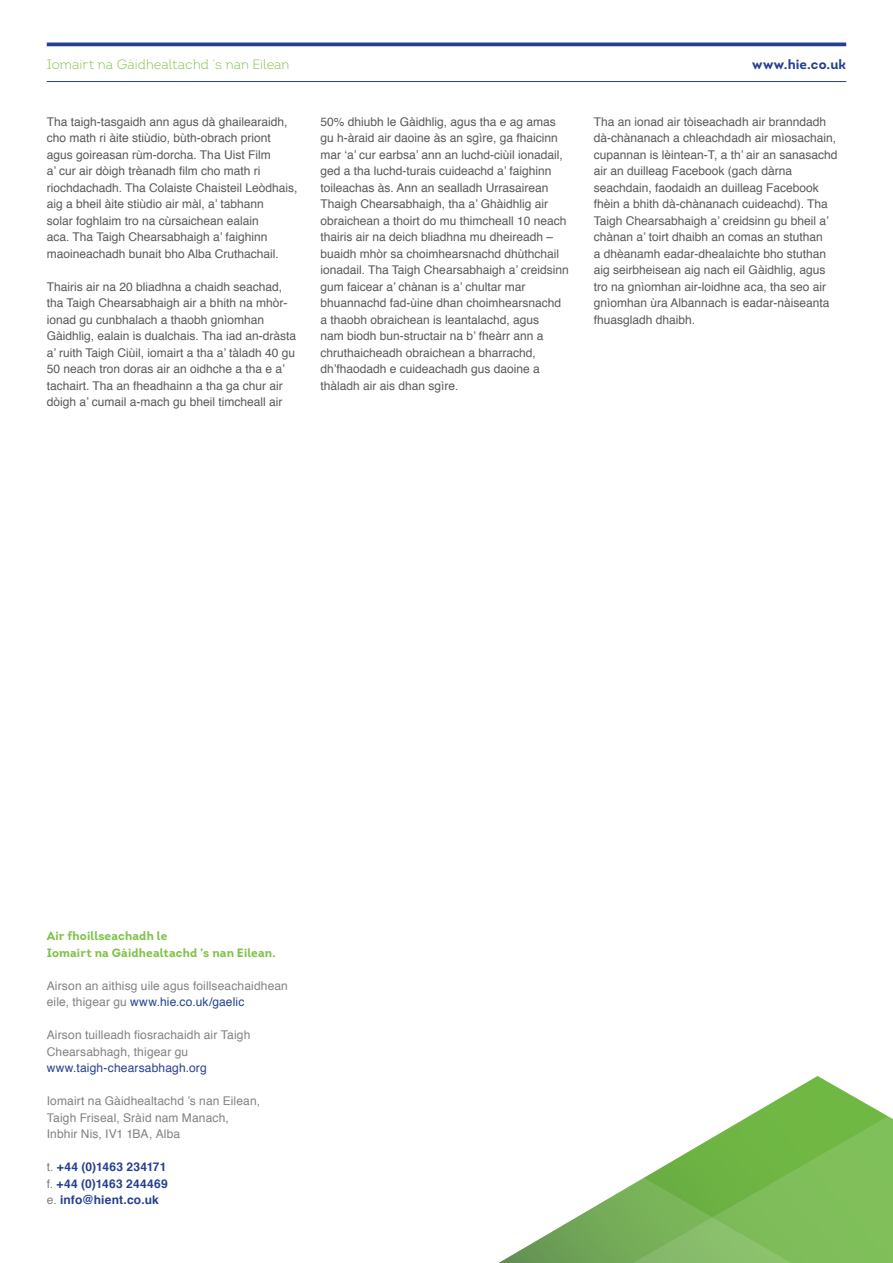
<style>
.page{position:relative;width:893px;height:1263px;background:#fff}
.page>*{position:absolute;margin:0;border:0;box-sizing:border-box;transform-origin:0 0}
.t1{font:300 13.5px "Intro";letter-spacing:.005em;color:#7dc245}
.t2{font:700 13.5px "Intro";letter-spacing:.01em;color:#25408f}
.t3{font:12px/16.5px "Helvetica";color:#58595b}
.t4{font:12px/16.5px "Helvetica";letter-spacing:.01em;color:#808285}
.t5{font:700 12px/16.5px "Helvetica";letter-spacing:.02em;color:#25408f;text-align:justify}
.t6{font:700 12px/16.5px "Intro";letter-spacing:.015em;color:#7dc245}
.t7{font:12px "Helvetica";letter-spacing:.015em;color:#25408f}
.s1{color:#25408f}
.s2{font-weight:400;color:#808285}
</style>
<div class="page">
<hr style="left:47px;top:81px;width:799px;height:1px;background:#25408f">
<hr style="left:47px;top:43px;width:799px;height:3px;background:#25408f">
<svg style="left:754px;top:1076px;width:128px;height:37px"></svg>
<svg style="left:499px;top:1113px;width:394px;height:150px"></svg>
<p class="t1" style="left:47px;top:56px;width:244px">Iomairt na Gàidhealtachd ’s nan Eilean</p>
<p class="t2" style="left:752px;top:56px;width:95px">www.hie.co.uk</p>
<p class="t3" style="left:47px;top:114px;width:252px">Tha taigh-tasgaidh ann agus dà ghailearaidh, cho math ri àite stiùdio, bùth-obrach priont agus goireasan rùm-dorcha. Tha Uist Film<br>a’ cur air dòigh trèanadh film cho math ri riochdachadh. Tha Colaiste Chaisteil Leòdhais, aig a bheil àite stiùdio air màl, a’ tabhann<br>solar foghlaim tro na cùrsaichean ealain<br>aca. Tha Taigh Chearsabhaigh a’ faighinn maoineachadh bunait bho Alba Cruthachail.</p>
<p class="t3" style="left:47px;top:279px;width:251px">Thairis air na 20 bliadhna a chaidh seachad, tha Taigh Chearsabhaigh air a bhith na mhòr&shy;ionad gu cunbhalach a thaobh gnìomhan Gàidhlig, ealain is dualchais. Tha iad an-dràsta a’ ruith Taigh Ciùil, iomairt a tha a’ tàladh 40 gu 50 neach tron doras air an oidhche a tha e a’ tachairt. Tha an fheadhainn a tha ga chur air dòigh a’ cumail a-mach gu bheil timcheall air</p>
<p class="t3" style="left:320px;top:114px;width:250px">50% dhiubh le Gàidhlig, agus tha e ag amas gu h-àraid air daoine às an sgìre, ga fhaicinn mar ‘a’ cur earbsa’ ann an luchd-ciùil ionadail, ged a tha luchd-turais cuideachd a’ faighinn toileachas às. Ann an sealladh Urrasairean Thaigh Chearsabhaigh, tha a’ Ghàidhlig air obraichean a thoirt do mu thimcheall 10 neach thairis air na deich bliadhna mu dheireadh – buaidh mhòr sa choimhearsnachd dhùthchail ionadail. Tha Taigh Chearsabhaigh a’ creidsinn gum faicear a’ chànan is a’ chultar mar bhuannachd fad-ùine dhan choimhearsnachd a thaobh obraichean is leantalachd, agus<br>nam biodh bun-structair na b’ fheàrr ann a chruthaicheadh obraichean a bharrachd, dh’fhaodadh e cuideachadh gus daoine a thàladh air ais dhan sgìre.</p>
<p class="t3" style="left:594px;top:114px;width:245px">Tha an ionad air tòiseachadh air branndadh dà-chànanach a chleachdadh air mìosachain, cupannan is lèintean-T, a th’ air an sanasachd air an duilleag Facebook (gach dàrna seachdain, faodaidh an duilleag Facebook fhèin a bhith dà-chànanach cuideachd). Tha Taigh Chearsabhaigh a’ creidsinn gu bheil a’ chànan a’ toirt dhaibh an comas an stuthan<br>a dhèanamh eadar-dhealaichte bho stuthan aig seirbheisean aig nach eil Gàidhlig, agus tro na gnìomhan air-loidhne aca, tha seo air gnìomhan ùra Albannach is eadar-nàiseanta fhuasgladh dhaibh.</p>
<p class="t6" style="left:47px;top:928px;width:230px">Air fhoillseachadh le<br>Iomairt na Gàidhealtachd ’s nan Eilean.</p>
<p class="t4" style="left:47px;top:978px;width:243px">Airson an aithisg uile agus foillseachaidhean eile, thigear gu <span class="s1">www.hie.co.uk/gaelic</span></p>
<p class="t4" style="left:47px;top:1027px;width:205px">Airson tuilleadh fiosrachaidh air Taigh<br>Chearsabhagh, thigear gu</p>
<p class="t7" style="left:47px;top:1059px;width:161px">www.taigh-chearsabhagh.org</p>
<p class="t4" style="left:47px;top:1093px;width:215px">Iomairt na Gàidhealtachd ’s nan Eilean,<br>Taigh Friseal, Sràid nam Manach,<br>Inbhir Nis, IV1 1BA, Alba</p>
<p class="t5" style="left:47px;top:1159px;width:122px"><span class="s2">t.</span> +44 (0)1463 234171 <span class="s2">f.</span> +44 (0)1463 244469 <span class="s2">e.</span> info@hient.co.uk</p>
</div>
